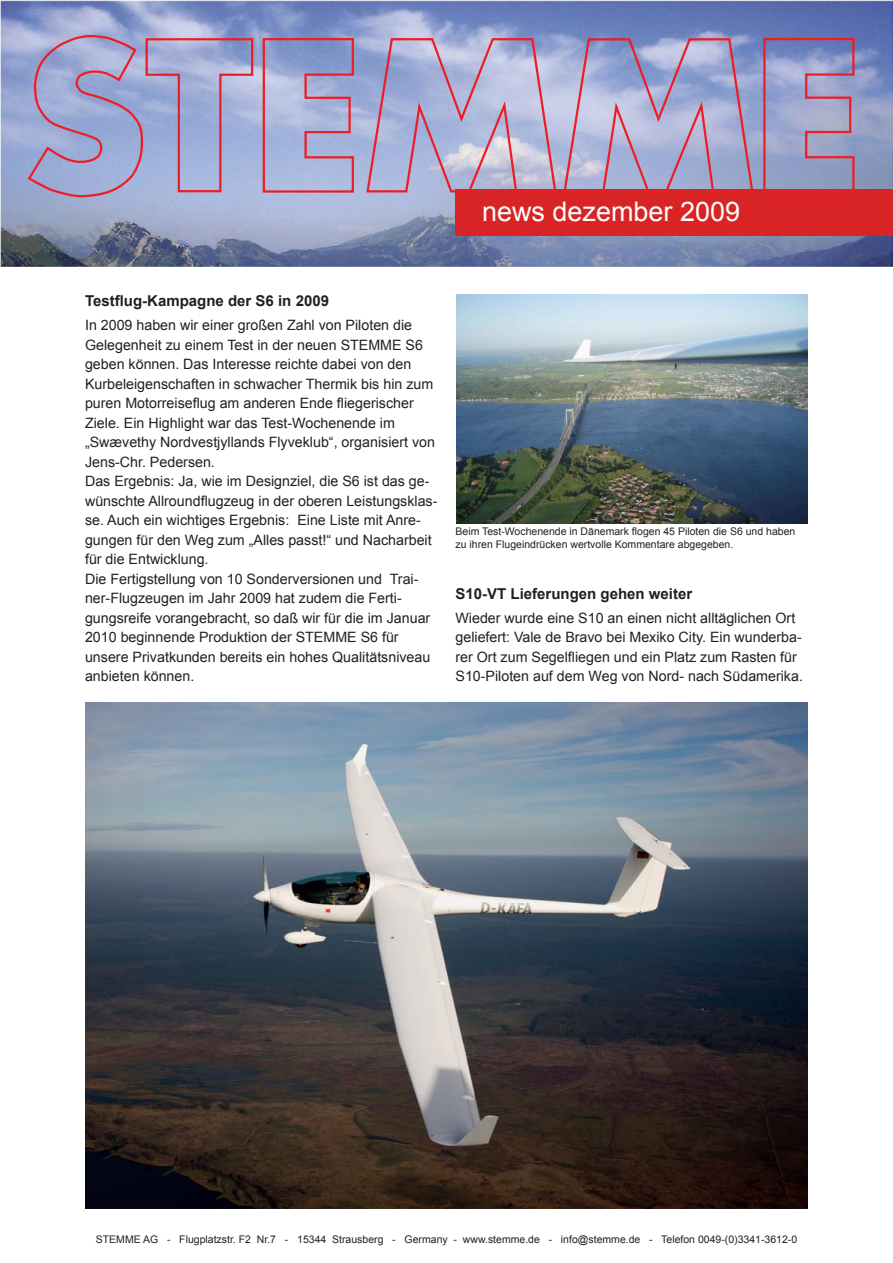
<style>
.page{position:relative;width:893px;height:1263px;background:#fff}
.page>*{position:absolute;margin:0;border:0;box-sizing:border-box;transform-origin:0 0}
.t1{font:27px "Arial";color:#fff}
.t2{font:700 15px "Arial";color:#231f20}
.t3{font:14.25px/19.5px "Arial";color:#231f20}
.t4{font:10.5px/12.8px "Arial";color:#231f20}
</style>
<div class="page">
<img style="left:0;top:0;width:893px;height:267px">
<div style="left:455px;top:189px;width:438px;height:46px;background:#d82425"></div>
<img style="left:85px;top:702px;width:722px;height:507px">
<img style="left:456px;top:294px;width:352px;height:230px">
<svg style="left:27px;top:34px;width:829px;height:164px;background:#a9a3c5"></svg>
<h1 class="t1" style="left:482px;top:193px;width:260px">news dezember 2009</h1>
<p class="t2" style="left:85px;top:291px;width:245px">Testflug-Kampagne der S6 in 2009</p>
<p class="t3" style="left:85px;top:316px;width:354px">In 2009 haben wir einer großen Zahl von Piloten die Gelegenheit zu einem Test in der neuen STEMME S6 geben können. Das Interesse reichte dabei von den Kurbeleigenschaften in schwacher Thermik bis hin zum puren Motorreiseflug am anderen Ende fliegerischer Ziele. Ein Highlight war das Test-Wochenende im „Swævethy Nordvestjyllands Flyveklub“, organisiert von Jens-Chr. Pedersen.<br>Das Ergebnis: Ja, wie im Designziel, die S6 ist das ge&shy;wünschte Allroundflugzeug in der oberen Leistungsklas&shy;se. Auch ein wichtiges Ergebnis: Eine Liste mit Anre&shy;gungen für den Weg zum „Alles passt!“ und Nacharbeit für die Entwicklung.<br>Die Fertigstellung von 10 Sonderversionen und Trai&shy;ner-Flugzeugen im Jahr 2009 hat zudem die Ferti&shy;gungsreife vorangebracht, so daß wir für die im Januar 2010 beginnende Produktion der STEMME S6 für unsere Privatkunden bereits ein hohes Qualitätsniveau anbieten können.</p>
<p class="t4" style="left:455px;top:525px;width:341px">Beim Test-Wochenende in Dänemark flogen 45 Piloten die S6 und haben zu ihren Flugeindrücken wertvolle Kommentare abgegeben.</p>
<p class="t2" style="left:455px;top:584px;width:238px">S10-VT Lieferungen gehen weiter</p>
<p class="t3" style="left:455px;top:608px;width:349px">Wieder wurde eine S10 an einen nicht alltäglichen Ort geliefert: Vale de Bravo bei Mexiko City. Ein wunderba&shy;rer Ort zum Segelfliegen und ein Platz zum Rasten für S10-Piloten auf dem Weg von Nord- nach Südamerika.</p>
<p class="t4" style="left:96px;top:1233px;width:703px">STEMME AG - Flugplatzstr. F2 Nr.7 - 15344 Strausberg - Germany - www.stemme.de - info@stemme.de - Telefon 0049-(0)3341-3612-0</p>
</div>
